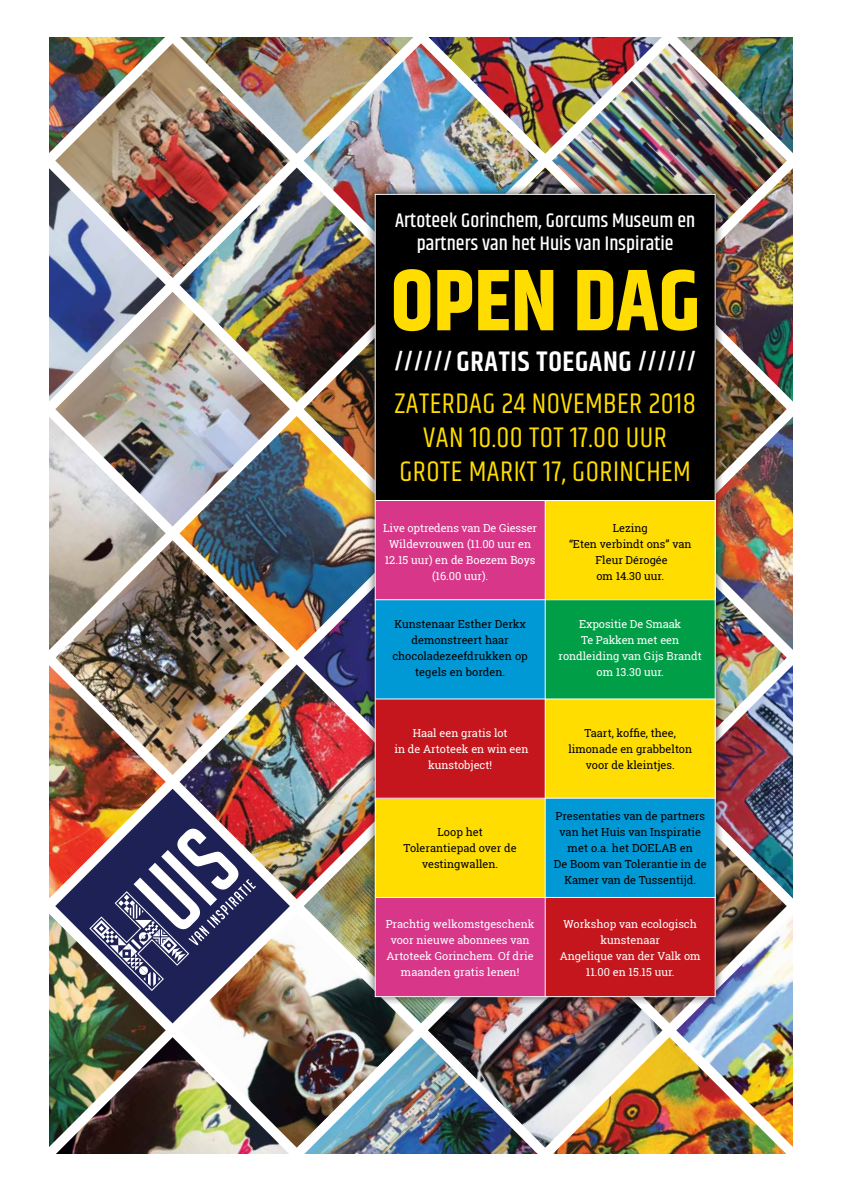
<style>
.page{position:relative;width:842px;height:1191px;background:#fff}
.page>*{position:absolute;margin:0;border:0;box-sizing:border-box;transform-origin:0 0}
.t1{font:700 87px "Khand";color:#fd0}
.t2{font:29px/34px "Khand";letter-spacing:.015em;color:#fd0;text-align:center}
.t3{font:600 28.5px "Khand";letter-spacing:.025em;color:#fff}
.t4{font:500 20px/23px "Khand";letter-spacing:.005em;color:#fff;text-align:center}
.t5{font:11px/16px "Roboto Slab";color:#fff;text-align:center}
.t6{font:11px/16px "Roboto Slab";color:#000;text-align:center}
.s1{font-weight:700;font-size:19px}
</style>
<div class="page">
<img style="left:428px;top:37px;width:234px;height:117px">
<img style="left:49px;top:37px;width:116px;height:116px">
<img style="left:180px;top:37px;width:234px;height:117px">
<img style="left:677px;top:37px;width:116px;height:116px">
<img style="left:552px;top:43px;width:235px;height:142px">
<img style="left:55px;top:43px;width:235px;height:235px">
<img style="left:304px;top:43px;width:234px;height:142px">
<img style="left:476px;top:167px;width:183px;height:18px">
<img style="left:49px;top:167px;width:117px;height:234px">
<img style="left:179px;top:167px;width:235px;height:235px">
<img style="left:676px;top:167px;width:117px;height:235px">
<img style="left:725px;top:313px;width:62px;height:103px">
<img style="left:55px;top:292px;width:235px;height:234px">
<img style="left:304px;top:310px;width:62px;height:106px">
<img style="left:49px;top:416px;width:117px;height:234px">
<img style="left:179px;top:416px;width:187px;height:234px">
<img style="left:725px;top:416px;width:68px;height:234px">
<img style="left:725px;top:563px;width:62px;height:101px">
<img style="left:55px;top:540px;width:235px;height:235px">
<img style="left:304px;top:540px;width:62px;height:124px">
<img style="left:49px;top:664px;width:117px;height:235px">
<img style="left:179px;top:664px;width:187px;height:235px">
<img style="left:725px;top:664px;width:68px;height:235px">
<img style="left:662px;top:788px;width:125px;height:235px">
<img style="left:55px;top:788px;width:235px;height:235px">
<svg style="left:89px;top:827px;width:167px;height:164px"></svg>
<img style="left:304px;top:788px;width:124px;height:235px">
<img style="left:428px;top:1006px;width:234px;height:141px">
<img style="left:49px;top:913px;width:117px;height:234px">
<img style="left:179px;top:913px;width:235px;height:234px">
<img style="left:676px;top:913px;width:117px;height:234px">
<img style="left:553px;top:1037px;width:234px;height:117px">
<img style="left:55px;top:1037px;width:235px;height:117px">
<img style="left:304px;top:1037px;width:234px;height:117px">
<div style="left:366px;top:185px;width:359px;height:821px;background:#000;opacity:.75"></div>
<div style="left:375px;top:600px;width:170px;height:99px;background:#0098d5"></div>
<div style="left:375px;top:194px;width:340px;height:308px;background:#000"></div>
<div style="left:375px;top:798px;width:170px;height:99px;background:#fd0"></div>
<div style="left:375px;top:699px;width:170px;height:99px;background:#c4161c"></div>
<div style="left:375px;top:897px;width:170px;height:99px;background:#d73689"></div>
<div style="left:375px;top:500px;width:170px;height:100px;background:#d73689"></div>
<div style="left:545px;top:699px;width:170px;height:99px;background:#fd0"></div>
<div style="left:545px;top:500px;width:170px;height:100px;background:#fd0"></div>
<div style="left:545px;top:798px;width:170px;height:99px;background:#0098d5"></div>
<div style="left:545px;top:600px;width:170px;height:99px;background:#009f47"></div>
<div style="left:545px;top:897px;width:170px;height:99px;background:#c4161c"></div>
<hr style="left:375px;top:500px;width:340px;height:1px;background:#fff">
<hr style="left:375px;top:599px;width:340px;height:1px;background:#fff">
<hr style="left:375px;top:698px;width:340px;height:1px;background:#fff">
<hr style="left:375px;top:798px;width:340px;height:1px;background:#fff">
<hr style="left:375px;top:897px;width:340px;height:1px;background:#fff">
<hr style="left:545px;top:500px;width:1px;height:496px;background:#fff">
<h3 class="t4" style="left:395px;top:210px;width:302px">Artoteek Gorinchem, Gorcums Museum en partners van het Huis van Inspiratie</h3>
<h1 class="t1" style="left:391px;top:239px;width:310px">OPEN DAG</h1>
<h3 class="t3" style="left:394px;top:342px;width:303px"><span class="s1">//////</span> GRATIS TOEGANG <span class="s1">//////</span></h3>
<h2 class="t2" style="left:394px;top:388px;width:303px">ZATERDAG 24 NOVEMBER 2018<br>VAN 10.00 TOT 17.00 UUR<br>GROTE MARKT 17, GORINCHEM</h2>
<p class="t5" style="left:383px;top:520px;width:155px">Live optredens van De Giesser<br>Wildevrouwen (11.00 uur en<br>12.15 uur) en de Boezem Boys (16.00 uur).</p>
<p class="t6" style="left:392px;top:616px;width:137px">Kunstenaar Esther Derkx demonstreert haar chocoladezeefdrukken op tegels en borden.</p>
<p class="t6" style="left:569px;top:520px;width:124px">Lezing<br>“Eten verbindt ons” van<br>Fleur Dérogée<br>om 14.30 uur.</p>
<p class="t5" style="left:559px;top:616px;width:145px">Expositie De Smaak<br>Te Pakken met een rondleiding van Gijs Brandt om 13.30 uur.</p>
<p class="t5" style="left:394px;top:725px;width:136px">Haal een gratis lot<br>in de Artoteek en win een kunstobject!</p>
<p class="t6" style="left:404px;top:824px;width:114px">Loop het<br>Tolerantiepad over de vestingwallen.</p>
<p class="t5" style="left:386px;top:916px;width:150px">Prachtig welkomstgeschenk voor nieuwe abonnees van<br>Artoteek Gorinchem. Of drie maanden gratis lenen!</p>
<p class="t6" style="left:568px;top:725px;width:125px">Taart, koffie, thee, limonade en grabbelton voor de kleintjes.</p>
<p class="t6" style="left:554px;top:808px;width:154px">Presentaties van de partners van het Huis van Inspiratie met o.a. het DOELAB en<br>De Boom van Tolerantie in de<br>Kamer van de Tussentijd.</p>
<p class="t5" style="left:560px;top:915px;width:142px">Workshop van ecologisch kunstenaar<br>Angelique van der Valk om<br>11.00 en 15.15 uur.</p>
</div>
